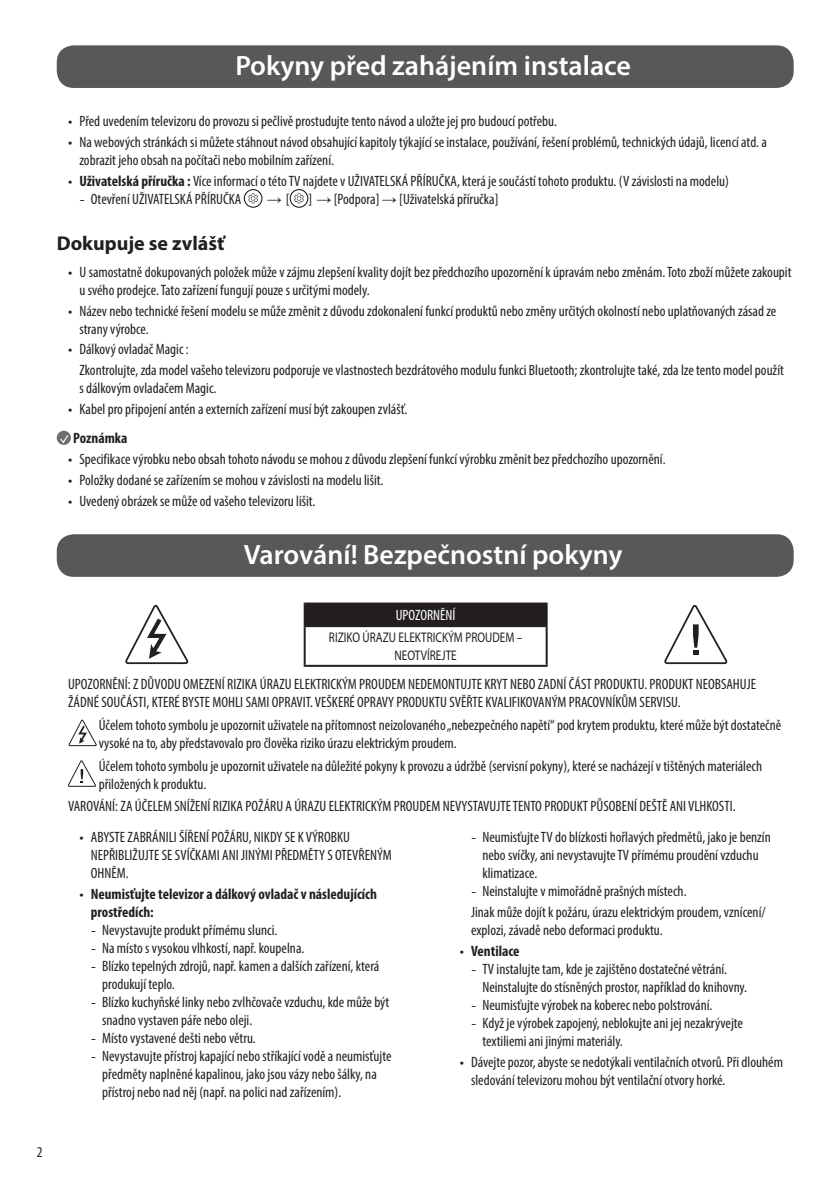
<style>
.page{position:relative;width:840px;height:1191px;background:#fff}
.page>*{position:absolute;margin:0;border:0;box-sizing:border-box;transform-origin:0 0}
.t1{font:600 28px "Myriad Pro";color:#fff}
.Title3{font:700 20px "Myriad Pro";color:#231f20}
.Bullet_Indent{font:condensed 15px/18px "Myriad Pro";color:#231f20}
.Icon{font:700 condensed 15px/18px "Myriad Pro";color:#231f20}
.t2{font:condensed 15px "Myriad Pro";color:#fff}
.Page_Number_Left{font:condensed 15px "Myriad Pro";color:#231f20}
.t3{font:14px/17.8px "Myriad Pro";color:#231f20;text-align:center;scale:.8 1}
.s1{font-family:"LG Smart";font-stretch:normal}
.s2{font-weight:700}
.s3{font-family:"Arial";font-stretch:normal}
.s4{font-family:"LG Smart";font-weight:400;font-stretch:normal}
</style>
<div class="page">
<div style="left:57px;top:45px;width:736px;height:43px;background:#57585a;border-radius:17px"></div>
<div style="left:244px;top:189px;width:18px;height:19px;border:1px solid #231f20;border-radius:50%"></div>
<svg style="left:248px;top:193px;width:10px;height:10px"></svg>
<div style="left:289px;top:189px;width:19px;height:19px;border:1px solid #231f20;border-radius:50%"></div>
<svg style="left:294px;top:193px;width:10px;height:10px"></svg>
<div style="left:57px;top:431px;width:14px;height:14px;background:#6c6d70;border-radius:50%"></div>
<svg style="left:59px;top:435px;width:10px;height:9px"></svg>
<div style="left:57px;top:534px;width:736px;height:43px;background:#57585a;border-radius:17px"></div>
<svg style="left:125px;top:605px;width:64px;height:59px"></svg>
<div style="left:304px;top:603px;width:242px;height:23px;background:#231f20"></div>
<hr style="left:303px;top:602px;width:244px;height:2px;background:#231f20">
<hr style="left:303px;top:604px;width:2px;height:21px;background:#231f20">
<hr style="left:545px;top:604px;width:2px;height:21px;background:#231f20">
<hr style="left:303px;top:625px;width:244px;height:2px;background:#231f20">
<hr style="left:303px;top:627px;width:2px;height:38px;background:#231f20">
<hr style="left:545px;top:627px;width:2px;height:38px;background:#231f20">
<hr style="left:303px;top:665px;width:244px;height:2px;background:#231f20">
<svg style="left:664px;top:605px;width:62px;height:59px"></svg>
<svg style="left:69px;top:719px;width:27px;height:27px"></svg>
<svg style="left:68px;top:760px;width:28px;height:26px"></svg>
<p class="t1" style="left:235px;top:48px;width:397px">Pokyny před zahájením instalace</p>
<p class="Bullet_Indent" style="left:68px;top:112px;width:490px"><span class="s1">•</span> Před uvedením televizoru do provozu si pečlivě prostudujte tento návod a uložte jej pro budoucí potřebu.</p>
<p class="Bullet_Indent" style="left:79px;top:132px;width:688px;text-indent:-11px"><span class="s1">•</span> Na webových stránkách si můžete stáhnout návod obsahující kapitoly týkající se instalace, používání, řešení problémů, technických údajů, licencí atd. a zobrazit jeho obsah na počítači nebo mobilním zařízení.</p>
<p class="Bullet_Indent" style="left:68px;top:171px;width:662px"><span class="s1">•</span> <span class="s2">Uživatelská příručka :</span> Více informací o této TV najdete v UŽIVATELSKÁ PŘÍRUČKA, která je součástí tohoto produktu. (V závislosti na modelu)</p>
<p class="Bullet_Indent" style="left:79px;top:189px;width:163px"><span class="s1">-</span> Otevření UŽIVATELSKÁ PŘÍRUČKA</p>
<p class="Bullet_Indent" style="left:266px;top:189px;width:233px"><span class="s3">→</span> [ ] <span class="s3">→</span> [Podpora] <span class="s3">→</span> [Uživatelská příručka]</p>
<p class="Title3" style="left:57px;top:230px;width:169px">Dokupuje se zvlášť</p>
<p class="Bullet_Indent" style="left:79px;top:262px;width:713px;text-indent:-11px"><span class="s1">•</span> U samostatně dokupovaných položek může v zájmu zlepšení kvality dojít bez předchozího upozornění k úpravám nebo změnám. Toto zboží můžete zakoupit u svého prodejce. Tato zařízení fungují pouze s určitými modely.</p>
<p class="Bullet_Indent" style="left:79px;top:301px;width:698px;text-indent:-11px"><span class="s1">•</span> Název nebo technické řešení modelu se může změnit z důvodu zdokonalení funkcí produktů nebo změny určitých okolností nebo uplatňovaných zásad ze strany výrobce.</p>
<p class="Bullet_Indent" style="left:68px;top:340px;width:122px"><span class="s1">•</span> Dálkový ovladač Magic :</p>
<p class="Bullet_Indent" style="left:79px;top:361px;width:705px">Zkontrolujte, zda model vašeho televizoru podporuje ve vlastnostech bezdrátového modulu funkci Bluetooth; zkontrolujte také, zda lze tento model použít s dálkovým ovladačem Magic.</p>
<p class="Bullet_Indent" style="left:68px;top:400px;width:340px"><span class="s1">•</span> Kabel pro připojení antén a externích zařízení musí být zakoupen zvlášť.</p>
<p class="Icon" style="left:73px;top:429px;width:56px">Poznámka</p>
<p class="Bullet_Indent" style="left:68px;top:450px;width:598px"><span class="s1">•</span> Specifikace výrobku nebo obsah tohoto návodu se mohou z důvodu zlepšení funkcí výrobku změnit bez předchozího upozornění.</p>
<p class="Bullet_Indent" style="left:68px;top:471px;width:316px"><span class="s1">•</span> Položky dodané se zařízením se mohou v závislosti na modelu lišit.</p>
<p class="Bullet_Indent" style="left:68px;top:492px;width:249px"><span class="s1">•</span> Uvedený obrázek se může od vašeho televizoru lišit.</p>
<p class="t1" style="left:244px;top:536px;width:380px">Varování! Bezpečnostní pokyny</p>
<p class="t2" style="left:395px;top:606px;width:61px">UPOZORNĚNÍ</p>
<p class="t3" style="left:329px;top:628px;width:243px">RIZIKO ÚRAZU ELEKTRICKÝM PROUDEM –<br>NEOTVÍREJTE</p>
<p class="Bullet_Indent" style="left:68px;top:675px;width:689px">UPOZORNĚNÍ: Z DŮVODU OMEZENÍ RIZIKA ÚRAZU ELEKTRICKÝM PROUDEM NEDEMONTUJTE KRYT NEBO ZADNÍ ČÁST PRODUKTU. PRODUKT NEOBSAHUJE<br>ŽÁDNÉ SOUČÁSTI, KTERÉ BYSTE MOHLI SAMI OPRAVIT. VEŠKERÉ OPRAVY PRODUKTU SVĚŘTE KVALIFIKOVANÝM PRACOVNÍKŮM SERVISU.</p>
<p class="Bullet_Indent" style="left:99px;top:716px;width:683px">Účelem tohoto symbolu je upozornit uživatele na přítomnost neizolovaného „nebezpečného napětí“ pod krytem produktu, které může být dostatečně vysoké na to, aby představovalo pro člověka riziko úrazu elektrickým proudem.</p>
<p class="Bullet_Indent" style="left:99px;top:756px;width:664px">Účelem tohoto symbolu je upozornit uživatele na důležité pokyny k provozu a údržbě (servisní pokyny), které se nacházejí v tištěných materiálech přiložených k produktu.</p>
<p class="Bullet_Indent" style="left:68px;top:797px;width:668px">VAROVÁNÍ: ZA ÚČELEM SNÍŽENÍ RIZIKA POŽÁRU A ÚRAZU ELEKTRICKÝM PROUDEM NEVYSTAVUJTE TENTO PRODUKT PŮSOBENÍ DEŠTĚ ANI VLHKOSTI.</p>
<p class="Bullet_Indent" style="left:91px;top:828px;width:302px;text-indent:-11px"><span class="s1">•</span> ABYSTE ZABRÁNILI ŠÍŘENÍ POŽÁRU, NIKDY SE K VÝROBKU<br>NEPŘIBLIŽUJTE SE SVÍČKAMI ANI JINÝMI PŘEDMĚTY S OTEVŘENÝM<br>OHNĚM.</p>
<p class="Icon" style="left:91px;top:884px;width:287px;text-indent:-11px"><span class="s4">•</span> Neumisťujte televizor a dálkový ovladač v následujících prostředích:</p>
<p class="Bullet_Indent" style="left:91px;top:921px;width:188px"><span class="s1">-</span> Nevystavujte produkt přímému slunci.</p>
<p class="Bullet_Indent" style="left:91px;top:939px;width:215px"><span class="s1">-</span> Na místo s vysokou vlhkostí, např. koupelna.</p>
<p class="Bullet_Indent" style="left:102px;top:957px;width:278px;text-indent:-11px"><span class="s1">-</span> Blízko tepelných zdrojů, např. kamen a dalších zařízení, která produkují teplo.</p>
<p class="Bullet_Indent" style="left:102px;top:993px;width:288px;text-indent:-11px"><span class="s1">-</span> Blízko kuchyňské linky nebo zvlhčovače vzduchu, kde může být snadno vystaven páře nebo oleji.</p>
<p class="Bullet_Indent" style="left:91px;top:1029px;width:166px"><span class="s1">-</span> Místo vystavené dešti nebo větru.</p>
<p class="Bullet_Indent" style="left:102px;top:1047px;width:291px;text-indent:-11px"><span class="s1">-</span> Nevystavujte přístroj kapající nebo stříkající vodě a neumisťujte předměty naplněné kapalinou, jako jsou vázy nebo šálky, na přístroj nebo nad něj (např. na polici nad zařízením).</p>
<p class="Bullet_Indent" style="left:482px;top:828px;width:290px;text-indent:-11px"><span class="s1">-</span> Neumisťujte TV do blízkosti hořlavých předmětů, jako je benzín nebo svíčky, ani nevystavujte TV přímému proudění vzduchu klimatizace.</p>
<p class="Bullet_Indent" style="left:471px;top:882px;width:217px"><span class="s1">-</span> Neinstalujte v mimořádně prašných místech.</p>
<p class="Bullet_Indent" style="left:471px;top:903px;width:296px">Jinak může dojít k požáru, úrazu elektrickým proudem, vznícení/ explozi, závadě nebo deformaci produktu.</p>
<p class="Icon" style="left:459px;top:941px;width:61px"><span class="s4">•</span> Ventilace</p>
<p class="Bullet_Indent" style="left:482px;top:960px;width:266px;text-indent:-11px"><span class="s1">-</span> TV instalujte tam, kde je zajištěno dostatečné větrání.<br>Neinstalujte do stísněných prostor, například do knihovny.</p>
<p class="Bullet_Indent" style="left:471px;top:996px;width:243px"><span class="s1">-</span> Neumisťujte výrobek na koberec nebo polstrování.</p>
<p class="Bullet_Indent" style="left:482px;top:1014px;width:262px;text-indent:-11px"><span class="s1">-</span> Když je výrobek zapojený, neblokujte ani jej nezakrývejte textiliemi ani jinými materiály.</p>
<p class="Bullet_Indent" style="left:471px;top:1052px;width:313px;text-indent:-11px"><span class="s1">•</span> Dávejte pozor, abyste se nedotýkali ventilačních otvorů. Při dlouhém sledování televizoru mohou být ventilační otvory horké.</p>
<p class="Page_Number_Left" style="left:37px;top:1142px;width:7px">2</p>
</div>
